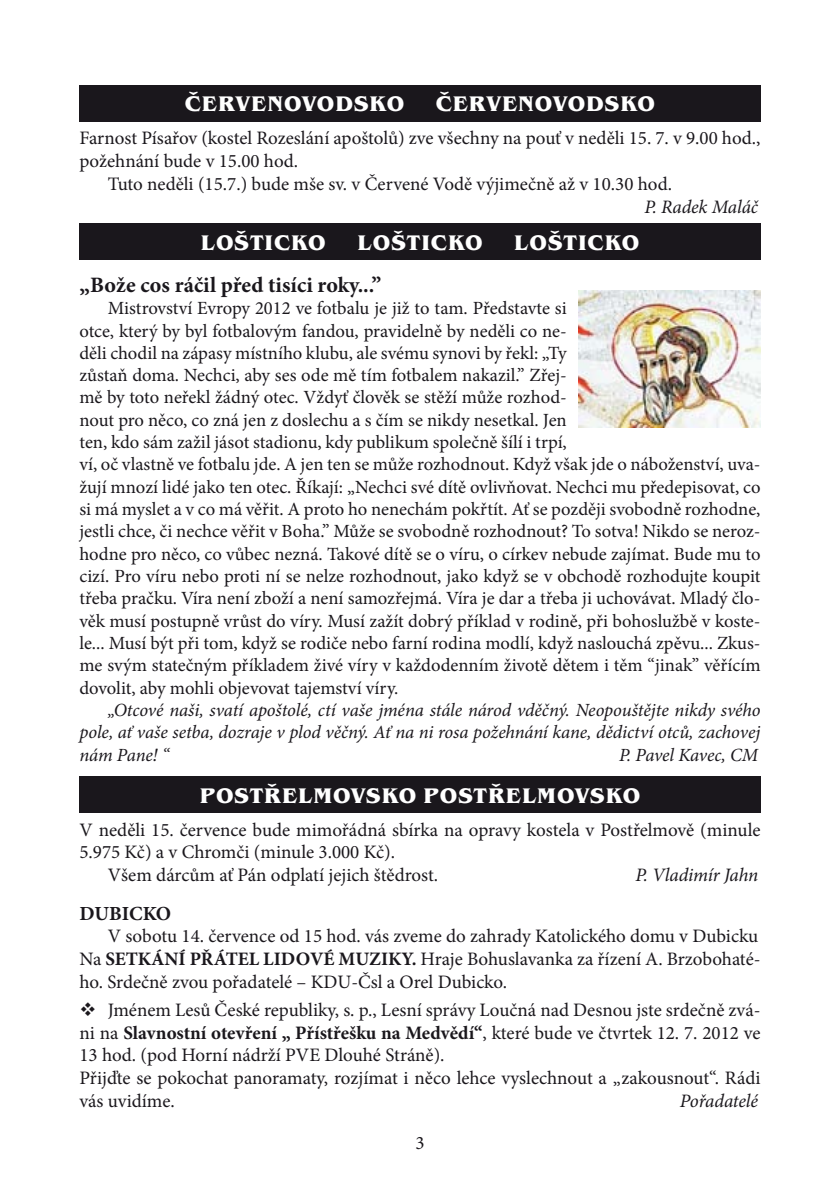
<style>
.page{position:relative;width:840px;height:1191px;background:#fff}
.page>*{position:absolute;margin:0;border:0;box-sizing:border-box;transform-origin:0 0}
.t1{font:700 22px "Minion Pro";color:#1a171c}
.t2{font:700 21.8px "Benguiat Itc TOT";letter-spacing:.045em;color:#fff}
.t3{font:700 20px "Minion Pro";color:#1a171c}
.t4{font:19px/22.8px "Minion Pro";color:#1a171c}
.t5{font:italic 19px "Minion Pro";letter-spacing:-.01em;color:#1a171c}
.t6{font:18.6px/22.4px "Minion Pro";color:#1a171c}
.t7{font:italic 18.6px/22.4px "Minion Pro";letter-spacing:-.005em;color:#1a171c;text-align:justify}
.s1{font-weight:700}
</style>
<div class="page">
<div style="left:79px;top:85px;width:681px;height:36px;background:#1a171c"></div>
<div style="left:79px;top:223px;width:681px;height:37px;background:#1a171c"></div>
<div style="left:79px;top:776px;width:681px;height:37px;background:#1a171c"></div>
<img style="left:578px;top:291px;width:182px;height:136px">
<p class="t2" style="left:185px;top:91px;width:221px">ČERVENOVODSKO</p>
<p class="t2" style="left:435px;top:91px;width:221px">ČERVENOVODSKO</p>
<p class="t4" style="left:79px;top:127px;width:682px">Farnost Písařov (kostel Rozeslání apoštolů) zve všechny na pouť v neděli 15. 7. v 9.00 hod.,</p>
<p class="t4" style="left:79px;top:150px;width:220px">požehnání bude v 15.00 hod.</p>
<p class="t4" style="left:108px;top:172px;width:565px">Tuto neděli (15.7.) bude mše sv. v Červené Vodě výjimečně až v 10.30 hod.</p>
<p class="t5" style="left:644px;top:193px;width:115px">P. Radek Maláč</p>
<p class="t2" style="left:200px;top:230px;width:127px">LOŠTICKO</p>
<p class="t2" style="left:357px;top:230px;width:127px">LOŠTICKO</p>
<p class="t2" style="left:514px;top:230px;width:127px">LOŠTICKO</p>
<p class="t1" style="left:79px;top:269px;width:303px">„Bože cos ráčil před tisíci roky...”</p>
<p class="t6" style="left:79px;top:297px;width:682px;text-indent:28px">Mistrovství Evropy 2012 ve fotbalu je již to tam. Představte si<br>otce, který by byl fotbalovým fandou, pravidelně by neděli co ne-<br>děli chodil na zápasy místního klubu, ale svému synovi by řekl: „Ty<br>zůstaň doma. Nechci, aby ses ode mě tím fotbalem nakazil.” Zřej-<br>mě by toto neřekl žádný otec. Vždyť člověk se stěží může rozhod-<br>nout pro něco, co zná jen z doslechu a s čím se nikdy nesetkal. Jen<br>ten, kdo sám zažil jásot stadionu, kdy publikum společně šílí i trpí,<br>ví, oč vlastně ve fotbalu jde. A jen ten se může rozhodnout. Když však jde o náboženství, uva&shy;žují mnozí lidé jako ten otec. Říkají: „Nechci své dítě ovlivňovat. Nechci mu předepisovat, co si má myslet a v co má věřit. A proto ho nenechám pokřtít. Ať se později svobodně rozhodne, jestli chce, či nechce věřit v Boha.” Může se svobodně rozhodnout? To sotva! Nikdo se neroz&shy;hodne pro něco, co vůbec nezná. Takové dítě se o víru, o církev nebude zajímat. Bude mu to cizí. Pro víru nebo proti ní se nelze rozhodnout, jako když se v obchodě rozhodujte koupit třeba pračku. Víra není zboží a není samozřejmá. Víra je dar a třeba ji uchovávat. Mladý člo&shy;věk musí postupně vrůst do víry. Musí zažít dobrý příklad v rodině, při bohoslužbě v koste&shy;le... Musí být při tom, když se rodiče nebo farní rodina modlí, když naslouchá zpěvu... Zkus&shy;me svým statečným příkladem živé víry v každodenním životě dětem i těm “jinak” věřícím dovolit, aby mohli objevovat tajemství víry.</p>
<p class="t7" style="left:79px;top:699px;width:682px;text-indent:28px">„Otcové naši, svatí apoštolé, ctí vaše jména stále národ vděčný. Neopouštějte nikdy svého pole, ať vaše setba, dozraje v plod věčný. Ať na ni rosa požehnání kane, dědictví otců, zachovej nám Pane! “</p>
<p class="t7" style="left:618px;top:743px;width:140px">P. Pavel Kavec, CM</p>
<p class="t2" style="left:199px;top:783px;width:442px">POSTŘELMOVSKO POSTŘELMOVSKO</p>
<p class="t4" style="left:79px;top:818px;width:682px">V neděli 15. července bude mimořádná sbírka na opravy kostela v Postřelmově (minule</p>
<p class="t4" style="left:79px;top:841px;width:317px">5.975 Kč) a v Chromči (minule 3.000 Kč).</p>
<p class="t4" style="left:108px;top:864px;width:332px">Všem dárcům ať Pán odplatí jejich štědrost.</p>
<p class="t5" style="left:635px;top:862px;width:124px">P. Vladimír Jahn</p>
<p class="t3" style="left:79px;top:899px;width:92px">DUBICKO</p>
<p class="t4" style="left:79px;top:925px;width:680px;text-indent:28px">V sobotu 14. července od 15 hod. vás zveme do zahrady Katolického domu v Dubicku<br>Na <span class="s1">SETKÁNÍ PŘÁTEL LIDOV</span></p>
<p class="t4" style="left:79px;top:948px;width:682px;text-indent:244px"><span class="s1">É MUZIKY.</span> Hraje Bohuslavanka za řízení A. Brzobohaté&shy;ho. Srdečně zvou pořadatelé – KDU-Čsl a Orel Dubicko.</p>
<p class="t4" style="left:79px;top:998px;width:682px">❖ Jménem Lesů České republiky, s. p., Lesní správy Loučná nad Desnou jste srdečně zvá&shy;ni na <span class="s1">Slavnostní otevření „ Přístřešku na Medvědí“</span>, které bude ve čtvrtek 12. 7. 2012 ve 13 hod. (pod Horní nádrží PVE Dlouhé Stráně).<br>Přijďte se pokochat panoramaty, rozjímat i něco lehce vyslechnout a „zakousnout“. Rádi vás uvidíme.</p>
<p class="t5" style="left:679px;top:1087px;width:80px">Pořadatelé</p>
<p class="t4" style="left:415px;top:1131px;width:11px">3</p>
</div>
